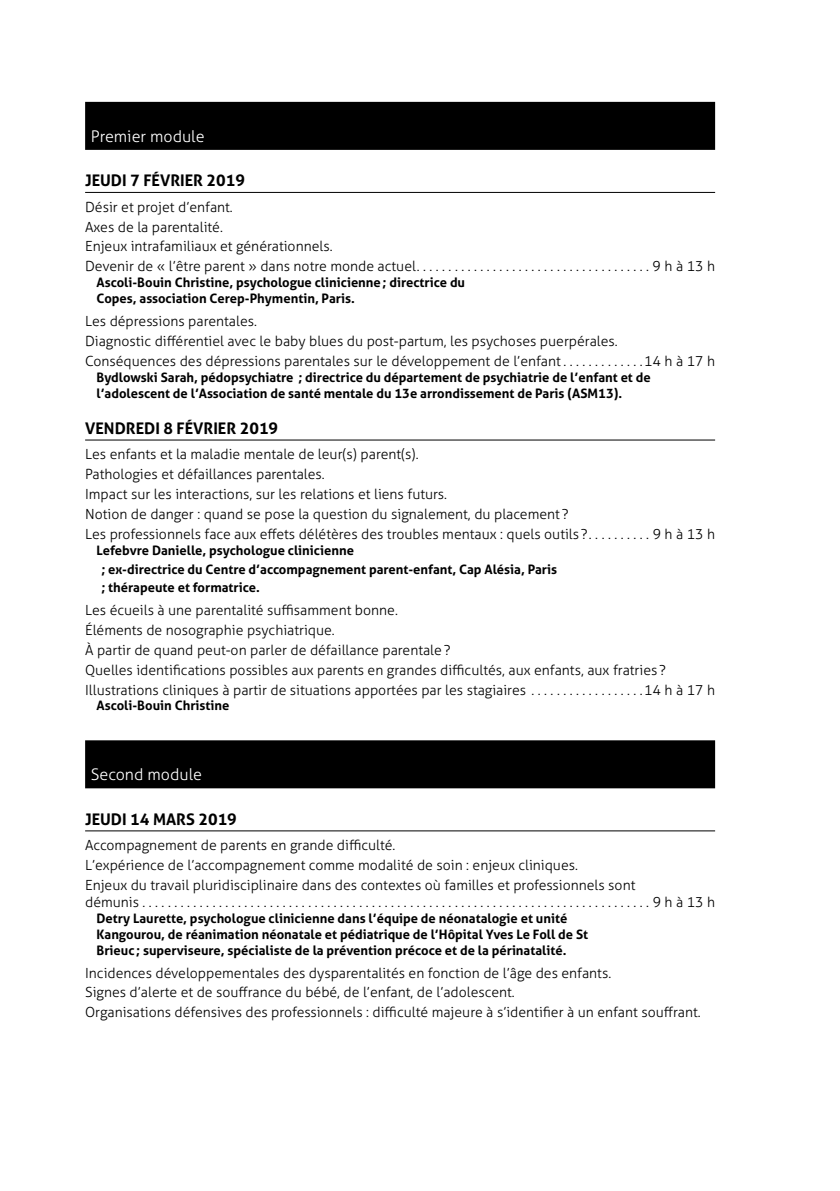
<style>
.page{position:relative;width:840px;height:1191px;background:#fff}
.page>*{position:absolute;margin:0;border:0;box-sizing:border-box;transform-origin:0 0}
.t1{font:700 16px "Aller";color:#000}
.t2{font:300 16px "Aller";color:#fff}
.t3{font:300 14px/19.8px "Aller";color:#000}
.t4{font:700 13px/16px "Aller";color:#000}
</style>
<div class="page">
<hr style="left:0;top:28px;width:1px;height:1134px;background:#82a1cc">
<div style="left:85px;top:102px;width:629px;height:48px;background:#000"></div>
<hr style="left:85px;top:192px;width:629px;height:1px;background:#000">
<hr style="left:85px;top:439px;width:629px;height:1px;background:#000">
<div style="left:85px;top:740px;width:629px;height:48px;background:#000"></div>
<hr style="left:85px;top:830px;width:629px;height:1px;background:#000">
<p class="t2" style="left:91px;top:126px;width:115px">Premier module</p>
<p class="t1" style="left:85px;top:171px;width:161px">JEUDI 7 FÉVRIER 2019</p>
<p class="t3" style="left:85px;top:197px;width:335px">Désir et projet d’enfant.<br>Axes de la parentalité.<br>Enjeux intrafamiliaux et générationnels.<br>Devenir de « l’être parent » dans notre monde actuel......................................</p>
<p class="t3" style="left:652px;top:256px;width:64px">9 h à 13 h</p>
<p class="t4" style="left:96px;top:274px;width:370px">Ascoli-Bouin Christine, psychologue clinicienne; directrice du<br>Copes, association Cerep-Phymentin, Paris.</p>
<p class="t3" style="left:85px;top:311px;width:534px">Les dépressions parentales.<br>Diagnostic différentiel avec le baby blues du post-partum, les psychoses puerpérales.<br>Conséquences des dépressions parentales sur le développement de l’enfant.............</p>
<p class="t3" style="left:644px;top:351px;width:72px">14 h à 17 h</p>
<p class="t4" style="left:96px;top:369px;width:555px">Bydlowski Sarah, pédopsychiatre ; directrice du département de psychiatrie de l’enfant et de l’adolescent de l’Association de santé mentale du 13e arrondissement de Paris (ASM13).</p>
<p class="t1" style="left:85px;top:418px;width:194px">VENDREDI 8 FÉVRIER 2019</p>
<p class="t3" style="left:85px;top:444px;width:506px">Les enfants et la maladie mentale de leur(s) parent(s).<br>Pathologies et défaillances parentales.<br>Impact sur les interactions, sur les relations et liens futurs.<br>Notion de danger : quand se pose la question du signalement, du placement ?<br>Les professionnels face aux effets délétères des troubles mentaux : quels outils ?...........</p>
<p class="t3" style="left:652px;top:524px;width:64px">9 h à 13 h</p>
<p class="t4" style="left:101px;top:540px;width:457px;line-height:18.8px;text-indent:-5px">Lefebvre Danielle, psychologue clinicienne<br>; ex-directrice du Centre d’accompagnement parent-enfant, Cap Alésia, Paris ; thérapeute et formatrice.</p>
<p class="t3" style="left:85px;top:600px;width:582px">Les écueils à une parentalité suffisamment bonne.<br>Éléments de nosographie psychiatrique.<br>À partir de quand peut-on parler de défaillance parentale?<br>Quelles identifications possibles aux parents en grandes difficultés, aux enfants, aux fratries ?<br>Illustrations cliniques à partir de situations apportées par les stagiaires..................</p>
<p class="t3" style="left:644px;top:679px;width:72px">14 h à 17 h</p>
<p class="t4" style="left:96px;top:698px;width:134px">Ascoli-Bouin Christine</p>
<p class="t2" style="left:91px;top:764px;width:113px">Second module</p>
<p class="t1" style="left:85px;top:809px;width:153px">JEUDI 14 MARS 2019</p>
<p class="t3" style="left:85px;top:835px;width:551px">Accompagnement de parents en grande difficulté.<br>L’expérience de l’accompagnement comme modalité de soin : enjeux cliniques.<br>Enjeux du travail pluridisciplinaire dans des contextes où familles et professionnels sont</p>
<p class="t3" style="left:85px;top:892px;width:58px">démunis.................................................................................</p>
<p class="t3" style="left:652px;top:892px;width:64px">9 h à 13 h</p>
<p class="t4" style="left:96px;top:910px;width:493px">Detry Laurette, psychologue clinicienne dans l’équipe de néonatalogie et unité<br>Kangourou, de réanimation néonatale et pédiatrique de l’Hôpital Yves Le Foll de St<br>Brieuc ; superviseure, spécialiste de la prévention précoce et de la périnatalité.</p>
<p class="t3" style="left:85px;top:962px;width:616px">Incidences développementales des dysparentalités en fonction de l’âge des enfants.<br>Signes d’alerte et de souffrance du bébé, de l’enfant, de l’adolescent.<br>Organisations défensives des professionnels : difficulté majeure à s’identifier à un enfant souffrant.</p>
</div>
